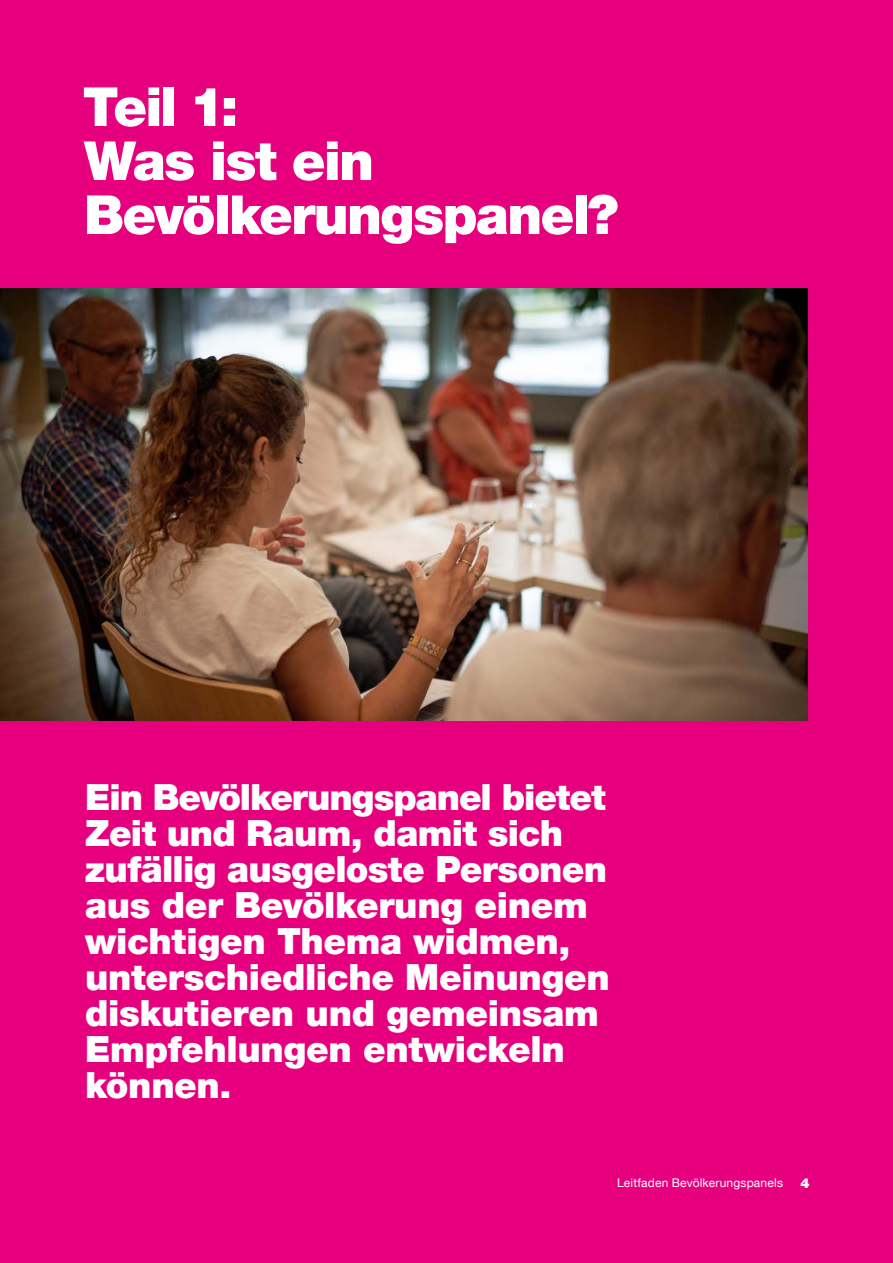
<style>
.page{position:relative;width:893px;height:1263px;background:#e6007d}
.page>*{position:absolute;margin:0;border:0;box-sizing:border-box;transform-origin:0 0}
.t1{font:900 54px/54px "Helvetica Neue LT Com";letter-spacing:-.035em;color:#fff}
.t2{font:900 36px/36px "Helvetica Neue LT Com";letter-spacing:-.01em;color:#fff}
.t3{font:900 13.5px "Helvetica Neue LT Com";color:#fff}
.t4{font:12px "Helvetica Neue LT Com";letter-spacing:.015em;color:#fff}
</style>
<div class="page">
<img style="left:0;top:288px;width:808px;height:432px">
<h1 class="t1" style="left:83px;top:79px;width:537px">Teil 1:<br>Was ist ein<br>Bevölkerungspanel?</h1>
<p class="t2" style="left:85px;top:779px;width:526px">Ein Bevölkerungspanel bietet<br>Zeit und Raum, damit sich zufällig ausgeloste Personen aus der Bevölkerung einem wichtigen Thema widmen, unterschiedliche Meinungen diskutieren und gemeinsam<br>Empfehlungen entwickeln können.</p>
<p class="t4" style="left:617px;top:1175px;width:167px">Leitfaden Bevölkerungspanels</p>
<p class="t3" style="left:800px;top:1175px;width:11px">4</p>
</div>
